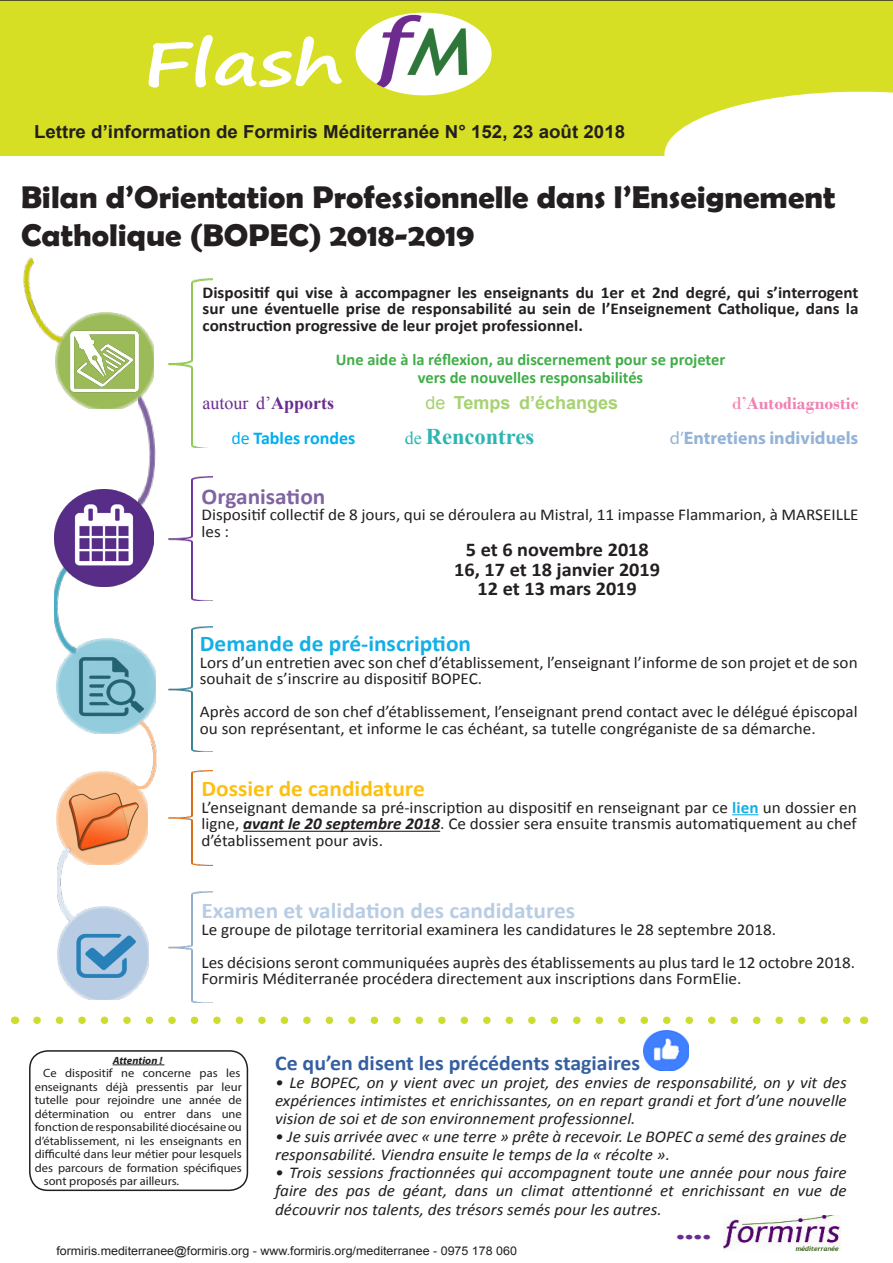
<style>
.page{position:relative;width:893px;height:1263px;background:#fff}
.page>*{position:absolute;margin:0;border:0;box-sizing:border-box;transform-origin:0 0}
.t1{font:700 60.6px "Segoe Print";color:#fff;scale:1.32 1}
.t2{font:700 31.5px/37.8px "Berlin Sans FB Demi";color:#231f20;scale:1.04 1}
.t3{font:27px "Bodoni MT Black";color:#6a2c91;scale:1.04 1}
.t4{font:700 22.5px "Calibri";color:#b8cce4;scale:1.04 1}
.t5{font:700 22.5px "Calibri";color:#13afe6;scale:1.04 1}
.t6{font:700 22.5px "Calibri";color:#fdc011;scale:1.04 1}
.t7{font:700 22.5px "Times New Roman";color:#2cb5b2}
.t8{font:700 22.5px "Calibri";color:#8064a2;scale:1.04 1}
.t9{font:700 21px "Calibri";color:#355fa0;scale:1.04 1}
.t10{font:700 19.5px "Calibri";color:#231f20;scale:1.04 1}
.t11{font:700 18px "Arial";color:#231f20;scale:1.04 1}
.t12{font:700 18px "Myriad Pro";color:#95b3d7}
.t13{font:700 18px "Arial";color:#a7d172}
.t14{font:700 18px "Bodoni";color:#f181b2}
.t15{font:18px "Times New Roman";color:#6a2c91}
.t16{font:700 18px "Calibri";color:#00aeef}
.t17{font:16.5px/16.5px "Calibri";color:#231f20;scale:1.04 1}
.t18{font:italic 16.5px/18px "Calibri";color:#231f20;scale:1.04 1}
.t19{font:700 16.5px/16.5px "Calibri";color:#231f20;text-align:justify;scale:1.04 1}
.t20{font:700 16.5px "Calibri";color:#40ae49}
.t21{font:12px "Myriad Pro";color:#231f20;scale:1.04 1}
.t22{font:12px "Arial";color:#231f20;scale:1.04 1}
.t23{font:italic 700 10.5px "Myriad Pro";color:#231f20;scale:1.04 1}
.s1{font-weight:700}
.s2{font-weight:400}
.s3{font-weight:400;font-size:18px}
.s4{font-weight:700;color:#13afe6}
.s5{font-weight:700;font-style:italic}
</style>
<div class="page">
<img style="left:56px;top:312px;width:98px;height:97px">
<img style="left:724px;top:1216px;width:117px;height:34px">
<hr style="left:113px;top:1064px;width:51px;height:1px;background:#231f20">
<div style="left:29px;top:1050px;width:219px;height:141px;border:2px solid #231f20;border-radius:18px"></div>
<div style="left:0;top:0;width:893px;height:155px;background:#d6df23"></div>
<svg style="left:664px;top:92px;width:229px;height:64px"></svg>
<img style="left:356px;top:13px;width:136px;height:82px">
<img style="left:23px;top:257px;width:41px;height:91px">
<img style="left:139px;top:395px;width:16px;height:94px">
<img style="left:57px;top:638px;width:99px;height:95px">
<img style="left:54px;top:587px;width:22px;height:67px">
<svg style="left:732px;top:814px;width:26px;height:1px"></svg>
<hr style="left:243px;top:831px;width:197px;height:1px;background:#231f20">
<img style="left:56px;top:771px;width:92px;height:93px">
<img style="left:133px;top:719px;width:23px;height:70px">
<img style="left:57px;top:906px;width:91px;height:93px">
<img style="left:57px;top:845px;width:16px;height:77px">
<img style="left:54px;top:489px;width:99px;height:98px">
<img style="left:75px;top:653px;width:73px;height:66px">
<img style="left:67px;top:776px;width:75px;height:75px">
<img style="left:65px;top:922px;width:76px;height:64px">
<img style="left:68px;top:328px;width:73px;height:66px">
<img style="left:168px;top:279px;width:45px;height:169px">
<img style="left:168px;top:476px;width:45px;height:124px">
<img style="left:168px;top:626px;width:45px;height:126px">
<img style="left:168px;top:771px;width:45px;height:94px">
<img style="left:168px;top:892px;width:45px;height:110px">
<img style="left:644px;top:1031px;width:44px;height:39px">
<svg style="left:37px;top:1016px;width:814px;height:8px"></svg>
<p class="t1" style="left:142px;top:8px;width:153px">Flash</p>
<p class="t11" style="left:34px;top:119px;width:570px">Lettre d’information de Formiris Méditerranée N° 152, 23 août 2018</p>
<p class="t2" style="left:21px;top:178px;width:785px">Bilan d’Orientation Professionnelle dans l’Enseignement<br>Catholique (BOPEC) 2018-2019</p>
<p class="t19" style="left:203px;top:284px;width:632px">Dispositif qui vise à accompagner les enseignants du 1er et 2nd degré, qui s’interrogent sur une éventuelle prise de responsabilité au sein de l’Enseignement Catholique, dans la construction progressive de leur projet professionnel.</p>
<p class="t20" style="left:336px;top:349px;width:391px">Une aide à la réflexion, au discernement pour se projeter</p>
<p class="t20" style="left:418px;top:367px;width:227px">vers de nouvelles responsabilités</p>
<p class="t15" style="left:203px;top:391px;width:133px">autour d’<span class="s1">Apports</span></p>
<p class="t13" style="left:425px;top:391px;width:194px"><span class="s2">de</span> Temps d’échanges</p>
<p class="t14" style="left:732px;top:393px;width:128px"><span class="s2">d’</span>Autodiagnostic</p>
<p class="t16" style="left:231px;top:426px;width:126px"><span class="s2">de</span> Tables rondes</p>
<p class="t7" style="left:405px;top:421px;width:131px"><span class="s3">de</span> Rencontres</p>
<p class="t12" style="left:670px;top:426px;width:190px"><span class="s2">d’</span>Entretiens individuels</p>
<p class="t8" style="left:202px;top:482px;width:121px">Organisation</p>
<p class="t17" style="left:202px;top:507px;width:633px">Dispositif collectif de 8 jours, qui se déroulera au Mistral, 11 impasse Flammarion, à MARSEILLE</p>
<p class="t17" style="left:202px;top:523px;width:28px">les :</p>
<p class="t10" style="left:466px;top:537px;width:177px">5 et 6 novembre 2018</p>
<p class="t10" style="left:454px;top:557px;width:199px">16, 17 et 18 janvier 2019</p>
<p class="t10" style="left:478px;top:576px;width:155px">12 et 13 mars 2019</p>
<p class="t5" style="left:200px;top:629px;width:262px">Demande de pré-inscription</p>
<p class="t17" style="left:200px;top:654px;width:634px">Lors d’un entretien avec son chef d’établissement, l’enseignant l’informe de son projet et de son souhait de s’inscrire au dispositif BOPEC.</p>
<p class="t17" style="left:200px;top:703px;width:634px">Après accord de son chef d’établissement, l’enseignant prend contact avec le délégué épiscopal ou son représentant, et informe le cas échéant, sa tutelle congréganiste de sa démarche.</p>
<p class="t6" style="left:202px;top:774px;width:216px">Dossier de candidature</p>
<p class="t17" style="left:202px;top:799px;width:632px;text-align:justify">L’enseignant demande sa pré-inscription au dispositif en renseignant par ce <span class="s4">lien</span> un dossier en ligne, <span class="s5">avant le 20 septembre 2018</span>. Ce dossier sera ensuite transmis automatiquement au chef d’établissement pour avis.</p>
<p class="t4" style="left:202px;top:896px;width:361px">Examen et validation des candidatures</p>
<p class="t17" style="left:202px;top:921px;width:554px">Le groupe de pilotage territorial examinera les candidatures le 28 septembre 2018.</p>
<p class="t17" style="left:202px;top:954px;width:630px">Les décisions seront communiquées auprès des établissements au plus tard le 12 octobre 2018.</p>
<p class="t17" style="left:202px;top:970px;width:521px">Formiris Méditerranée procédera directement aux inscriptions dans FormElie.</p>
<p class="t23" style="left:113px;top:1053px;width:49px">Attention !</p>
<p class="t21" style="left:43px;top:1066px;width:191px">Ce dispositif ne concerne pas les</p>
<p class="t21" style="left:35px;top:1079px;width:201px">enseignants déjà pressentis par leur</p>
<p class="t21" style="left:35px;top:1093px;width:201px">tutelle pour rejoindre une année de</p>
<p class="t21" style="left:35px;top:1106px;width:201px">détermination ou entrer dans une</p>
<p class="t21" style="left:35px;top:1120px;width:201px">fonction de responsabilité diocésaine ou</p>
<p class="t21" style="left:35px;top:1133px;width:201px">d’établissement, ni les enseignants en</p>
<p class="t21" style="left:35px;top:1147px;width:201px">difficulté dans leur métier pour lesquels</p>
<p class="t21" style="left:35px;top:1160px;width:201px">des parcours de formation spécifiques</p>
<p class="t21" style="left:44px;top:1174px;width:132px">sont proposés par ailleurs.</p>
<p class="t9" style="left:275px;top:1049px;width:353px">Ce qu’en disent les précédents stagiaires</p>
<p class="t18" style="left:275px;top:1072px;width:551px;text-align:justify">• Le BOPEC, on y vient avec un projet, des envies de responsabilité, on y vit des expériences intimistes et enrichissantes, on en repart grandi et fort d’une nouvelle vision de soi et de son environnement professionnel.</p>
<p class="t18" style="left:275px;top:1126px;width:551px">• Je suis arrivée avec « une terre » prête à recevoir. Le BOPEC a semé des graines de responsabilité. Viendra ensuite le temps de la « récolte ».</p>
<p class="t18" style="left:275px;top:1162px;width:551px">• Trois sessions fractionnées qui accompagnent toute une année pour nous faire faire des pas de géant, dans un climat attentionné et enrichissant en vue de</p>
<p class="t18" style="left:275px;top:1200px;width:373px">découvrir nos talents, des trésors semés pour les autres.</p>
<p class="t3" style="left:676px;top:1214px;width:35px">....</p>
<p class="t22" style="left:56px;top:1242px;width:444px">formiris.mediterranee@formiris.org - www.formiris.org/mediterranee - 0975 178 060</p>
</div>
